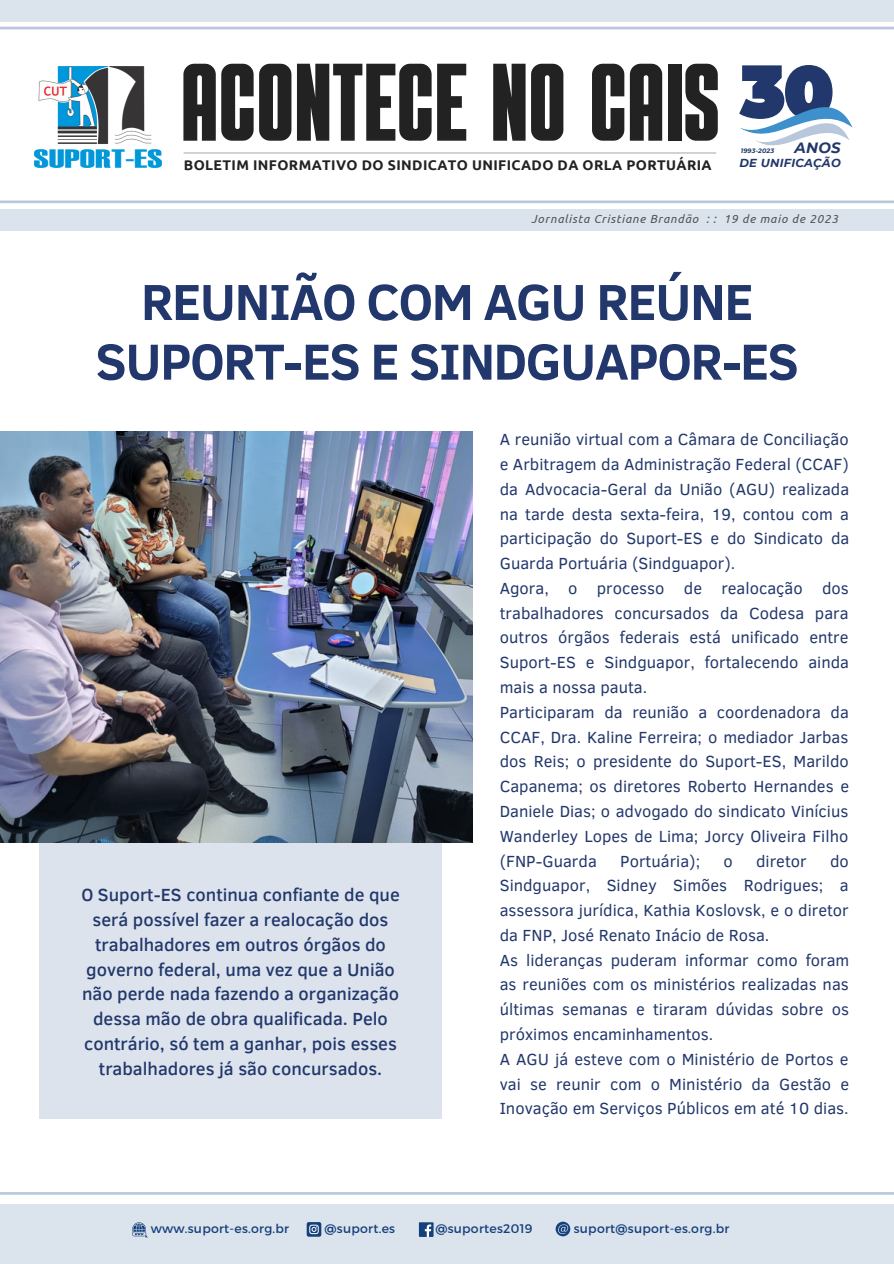
<style>
.page{position:relative;width:894px;height:1264px;background:#fff}
.page>*{position:absolute;margin:0;border:0;box-sizing:border-box;transform-origin:0 0}
.t1{font:109.95px "Alpha";letter-spacing:-.01em;color:#222}
.t2{font:700 51.75px/59.7px "Clear Sans";letter-spacing:-.025em;color:#22376b;text-align:center}
.t3{font:500 18px/24.8px "Clear Sans";color:#22376b;text-align:center}
.t4{font:16.5px/24.8px "Clear Sans";color:#22376b;text-align:justify}
.t5{font:italic 700 14.85px "Montserrat";color:#22376b}
.t6{font:700 14.1px "Ubuntu";letter-spacing:.03em;color:#222}
.t7{font:12.45px "Montserrat";letter-spacing:.02em;color:#14407b}
.t8{font:italic 11.7px "Ubuntu";letter-spacing:.065em;color:#545454}
.t9{font:italic 700 11.55px "Montserrat";letter-spacing:.02em;color:#22376b}
.t10{font:italic 700 6.3px "Montserrat";letter-spacing:.02em;color:#22376b}
</style>
<div class="page">
<div style="left:0;top:209px;width:893px;height:22px;background:#dbe3ed"></div>
<svg style="left:0;top:200px;width:893px;height:3px;background:#c4d1e1"></svg>
<div style="left:0;top:0;width:893px;height:22px;background:#dbe3ed"></div>
<hr style="left:0;top:27px;width:893px;height:2px;background:#b8c7db">
<hr style="left:183px;top:153px;width:533px;height:1px;background:#a6a6a6">
<img style="left:35px;top:67px;width:127px;height:100px">
<svg style="left:739px;top:65px;width:114px;height:81px"></svg>
<div style="left:0;top:1204px;width:893px;height:59px;background:#dbe3ed"></div>
<hr style="left:0;top:1192px;width:893px;height:2px;background:#bbc9dc">
<div style="left:419px;top:1222px;width:14px;height:14px;background:#14407b"></div>
<svg style="left:424px;top:1224px;width:7px;height:12px"></svg>
<svg style="left:555px;top:1221px;width:15px;height:15px"></svg>
<svg style="left:306px;top:1222px;width:15px;height:14px"></svg>
<svg style="left:132px;top:1222px;width:16px;height:15px"></svg>
<div style="left:40px;top:788px;width:402px;height:330px;background:#dce3ed"></div>
<img style="left:0;top:431px;width:472px;height:411px">
<p class="t1" style="left:180px;top:53px;width:540px">ACONTECE NO CAIS</p>
<p class="t6" style="left:184px;top:157px;width:529px">BOLETIM INFORMATIVO DO SINDICATO UNIFICADO DA ORLA PORTUÁRIA</p>
<p class="t5" style="left:794px;top:138px;width:48px">ANOS</p>
<p class="t9" style="left:739px;top:156px;width:103px">DE UNIFICAÇÃO</p>
<p class="t10" style="left:740px;top:147px;width:35px">1993-2023</p>
<p class="t8" style="left:531px;top:212px;width:308px">Jornalista Cristiane Brandão : : 19 de maio de 2023</p>
<p class="t2" style="left:96px;top:269px;width:704px">REUNIÃO COM AGU REÚNE<br>SUPORT-ES E SINDGUAPOR-ES</p>
<p class="t3" style="left:81px;top:881px;width:320px">O Suport-ES continua confiante de que será possível fazer a realocação dos trabalhadores em outros órgãos do governo federal, uma vez que a União não perde nada fazendo a organização dessa mão de obra qualificada. Pelo contrário, só tem a ganhar, pois esses trabalhadores já são concursados.</p>
<p class="t4" style="left:499px;top:426px;width:351px">A reunião virtual com a Câmara de Conciliação e Arbitragem da Administração Federal (CCAF) da Advocacia-Geral da União (AGU) realizada na tarde desta sexta-feira, 19, contou com a participação do Suport-ES e do Sindicato da Guarda Portuária (Sindguapor).</p>
<p class="t4" style="left:499px;top:575px;width:351px">Agora, o processo de realocação dos trabalhadores concursados da Codesa para outros órgãos federais está unificado entre Suport-ES e Sindguapor, fortalecendo ainda mais a nossa pauta.</p>
<p class="t4" style="left:499px;top:698px;width:351px">Participaram da reunião a coordenadora da CCAF, Dra. Kaline Ferreira; o mediador Jarbas dos Reis; o presidente do Suport-ES, Marildo Capanema; os diretores Roberto Hernandes e Daniele Dias; o advogado do sindicato Vinícius Wanderley Lopes de Lima; Jorcy Oliveira Filho (FNP-Guarda</p>
<p class="t4" style="left:620px;top:847px;width:81px">Portuária);</p>
<p class="t4" style="left:723px;top:847px;width:11px">o</p>
<p class="t4" style="left:756px;top:847px;width:52px">diretor</p>
<p class="t4" style="left:499px;top:847px;width:350px;text-indent:330px">do Sindguapor, Sidney Simões Rodrigues; a assessora jurídica, Kathia Koslovsk, e o diretor da FNP, José Renato Inácio de Rosa.</p>
<p class="t4" style="left:499px;top:946px;width:351px">As lideranças puderam informar como foram as reuniões com os ministérios realizadas nas últimas semanas e tiraram dúvidas sobre os próximos encaminhamentos.</p>
<p class="t4" style="left:499px;top:1045px;width:351px">A AGU já esteve com o Ministério de Portos e vai se reunir com o Ministério da Gestão e Inovação em Serviços Públicos em até 10 dias.</p>
<p class="t7" style="left:151px;top:1220px;width:140px">www.suport-es.org.br</p>
<p class="t7" style="left:324px;top:1220px;width:72px">@suport.es</p>
<p class="t7" style="left:435px;top:1220px;width:98px">@suportes2019</p>
<p class="t7" style="left:573px;top:1220px;width:157px">suport@suport-es.org.br</p>
</div>
